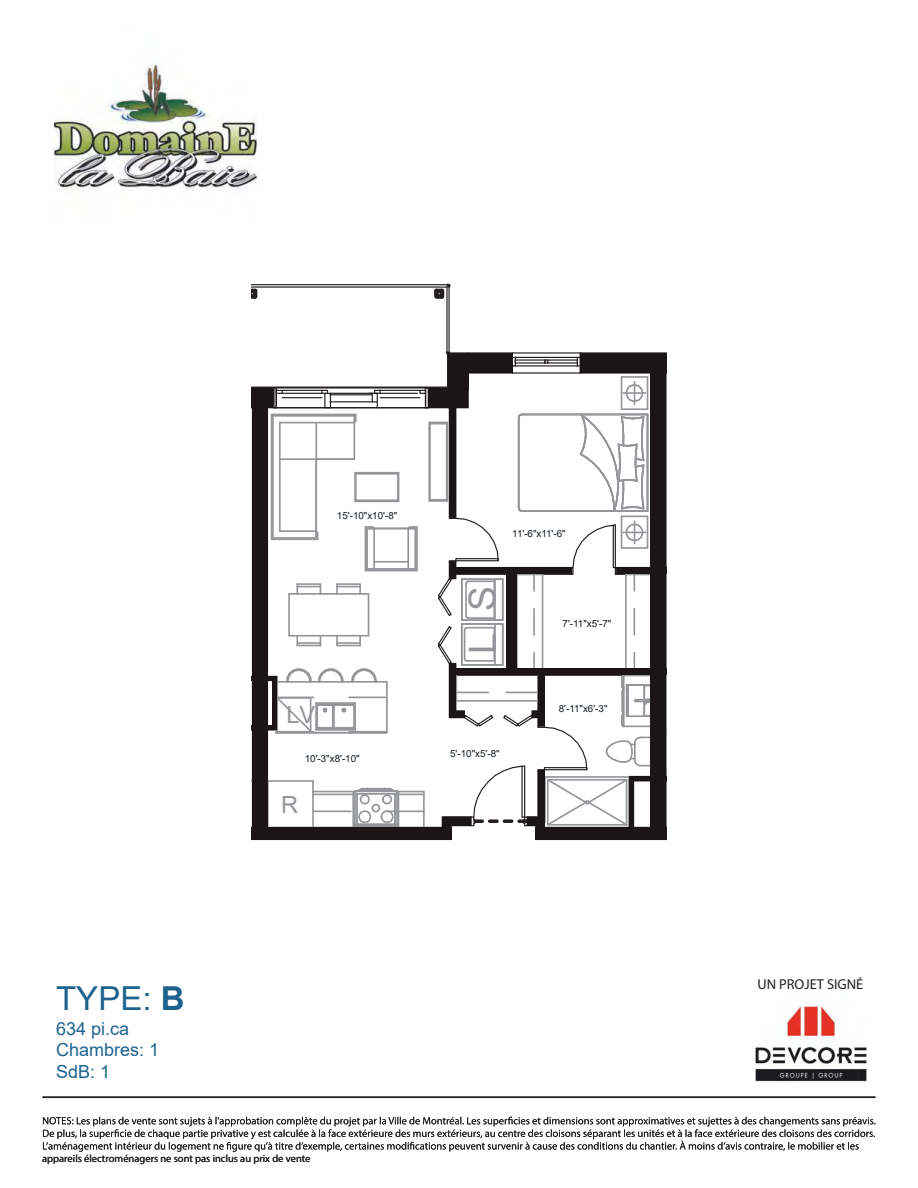
<style>
.page{position:relative;width:918px;height:1188px;background:#fff}
.page>*{position:absolute;margin:0;border:0;box-sizing:border-box;transform-origin:0 0}
.t1{font:37.5px "Arial";color:#939598}
.t2{font:33px "Arial";color:#1e638e}
.t3{font:23.7px "Arial";color:#939598}
.t4{font:18px/21.6px "Arial";color:#1e638e}
.t5{font:14.4px "Myriad Pro";color:#231f20}
.t6{font:10.5px "Myriad Pro";color:#231f20}
.t7{font:9.75px "Arial";color:#121b21}
.s1{font-weight:700}
</style>
<div class="page">
<img style="left:756px;top:1006px;width:111px;height:93px">
<img style="left:54px;top:63px;width:203px;height:127px">
<svg style="left:43px;top:1117px;width:832px;height:35px"></svg>
<hr style="left:43px;top:1097px;width:832px;height:1px;background:#231f20">
<svg style="left:251px;top:288px;width:7px;height:11px"></svg>
<hr style="left:448px;top:286px;width:2px;height:67px;background:#231f20">
<hr style="left:446px;top:286px;width:2px;height:67px;background:#231f20">
<hr style="left:251px;top:284px;width:197px;height:1px;background:#231f20">
<hr style="left:251px;top:286px;width:197px;height:2px;background:#231f20">
<svg style="left:432px;top:283px;width:19px;height:18px"></svg>
<svg style="left:251px;top:350px;width:416px;height:490px"></svg>
<p class="t7" style="left:337px;top:509px;width:62px">15'-10"x10'-8"</p>
<h3 class="t3" style="left:286px;top:698px;width:30px">LV</h3>
<p class="t7" style="left:305px;top:752px;width:56px">10'-3"x8'-10"</p>
<h3 class="t3" style="left:281px;top:789px;width:19px">R</h3>
<p class="t7" style="left:512px;top:527px;width:55px">11'-6"x11'-6"</p>
<h1 class="t1" style="left:457px;top:611px;width:26px;rotate:-90deg">S</h1>
<h1 class="t1" style="left:457px;top:654px;width:22px;rotate:-90deg">L</h1>
<p class="t7" style="left:563px;top:616px;width:50px">7'-11"x5'-7"</p>
<p class="t7" style="left:450px;top:747px;width:51px">5'-10"x5'-8"</p>
<p class="t7" style="left:559px;top:702px;width:50px">8'-11"x6'-3"</p>
<h2 class="t2" style="left:56px;top:976px;width:130px">TYPE: <span class="s1">B</span></h2>
<h3 class="t4" style="left:56px;top:1017px;width:105px">634 pi.ca<br>Chambres: 1<br>SdB: 1</h3>
<p class="t6" style="left:42px;top:1152px;width:270px">appareils électroménagers ne sont pas inclus au prix de vente</p>
<h3 class="t5" style="left:757px;top:975px;width:107px">UN PROJET SIGNÉ</h3>
</div>
